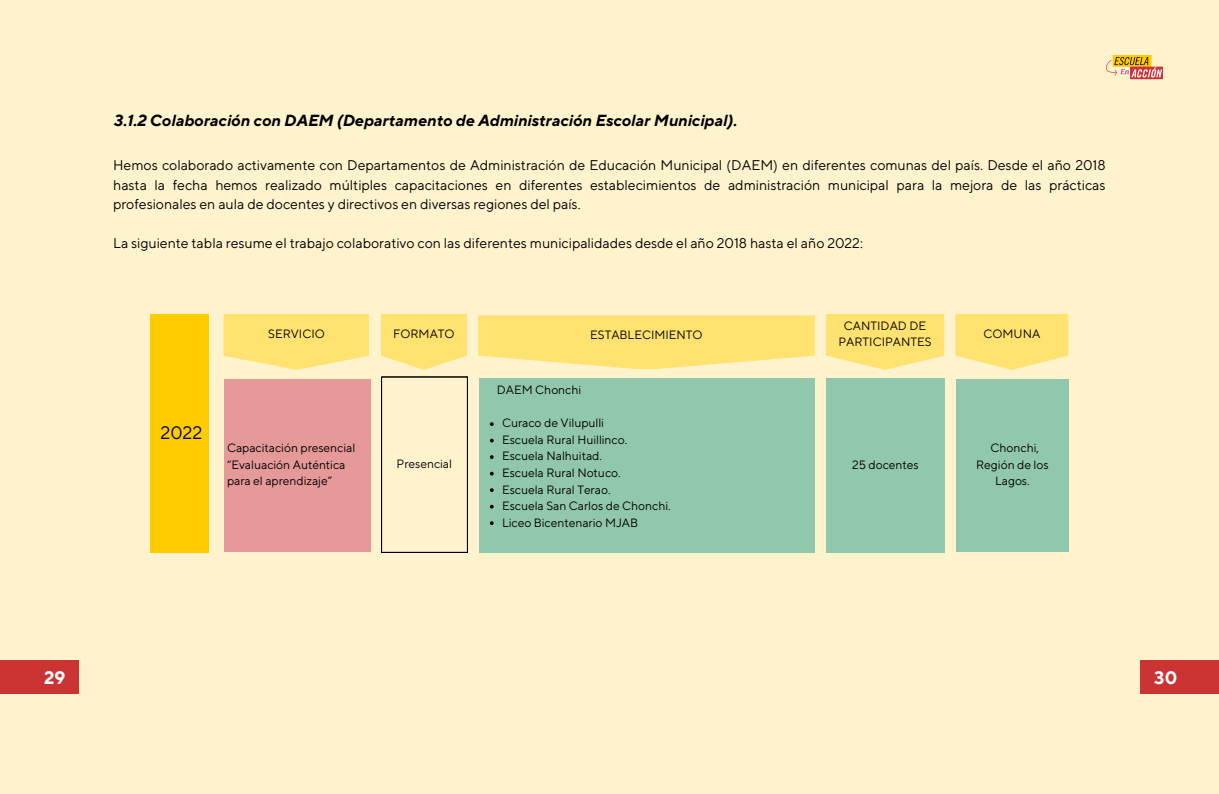
<style>
.page{position:relative;width:1219px;height:794px;background:#fff}
.page>*{position:absolute;margin:0;border:0;box-sizing:border-box;transform-origin:0 0}
.t1{font:18px "TT Norms Pro";color:#000}
.t2{font:700 18px "TT Norms Pro";color:#fff}
.t3{font:italic 700 16px "TT Norms Pro";color:#000}
.t4{font:14px/19.5px "TT Norms Pro";color:#000;text-align:justify}
.t5{font:12px/16.5px "TT Norms Pro";color:#000}
</style>
<div class="page">
<div style="left:0;top:0;width:1219px;height:793px;background:#fff3cd"></div>
<div style="left:151px;top:314px;width:58px;height:238px;background:#fc0"></div>
<div style="left:479px;top:378px;width:335px;height:174px;background:#91c7ac"></div>
<svg style="left:490px;top:422px;width:4px;height:4px"></svg>
<svg style="left:490px;top:438px;width:4px;height:4px"></svg>
<svg style="left:490px;top:455px;width:4px;height:4px"></svg>
<svg style="left:490px;top:471px;width:4px;height:4px"></svg>
<svg style="left:490px;top:488px;width:4px;height:4px"></svg>
<svg style="left:490px;top:504px;width:4px;height:4px"></svg>
<svg style="left:490px;top:521px;width:4px;height:4px"></svg>
<div style="left:224px;top:379px;width:146px;height:172px;background:#e59999"></div>
<div style="left:826px;top:378px;width:118px;height:174px;background:#91c7ac"></div>
<div style="left:956px;top:379px;width:112px;height:172px;background:#91c7ac"></div>
<svg style="left:381px;top:377px;width:87px;height:175px"></svg>
<svg style="left:223px;top:314px;width:146px;height:55px;background:#ffe47b"></svg>
<svg style="left:478px;top:315px;width:337px;height:54px;background:#ffe47b"></svg>
<svg style="left:826px;top:314px;width:118px;height:55px;background:#ffe37a"></svg>
<svg style="left:955px;top:314px;width:113px;height:55px;background:#ffe37a"></svg>
<svg style="left:381px;top:314px;width:85px;height:55px;background:#ffe37a"></svg>
<div style="left:1140px;top:660px;width:79px;height:34px;background:#c33"></div>
<div style="left:0;top:660px;width:79px;height:34px;background:#c33"></div>
<img style="left:1107px;top:55px;width:55px;height:24px">
<p class="t3" style="left:114px;top:111px;width:624px">3.1.2 Colaboración con DAEM (Departamento de Administración Escolar Municipal).</p>
<p class="t4" style="left:113px;top:156px;width:994px">Hemos colaborado activamente con Departamentos de Administración de Educación Municipal (DAEM) en diferentes comunas del país. Desde el año 2018 hasta la fecha hemos realizado múltiples capacitaciones en diferentes establecimientos de administración municipal para la mejora de las prácticas profesionales en aula de docentes y directivos en diversas regiones del país.</p>
<p class="t4" style="left:113px;top:234px;width:751px">La siguiente tabla resume el trabajo colaborativo con las diferentes municipalidades desde el año 2018 hasta el año 2022:</p>
<p class="t5" style="left:268px;top:326px;width:58px">SERVICIO</p>
<p class="t5" style="left:590px;top:326px;width:114px">ESTABLECIMIENTO</p>
<p class="t5" style="left:838px;top:318px;width:95px;text-align:center">CANTIDAD DE<br>PARTICIPANTES</p>
<p class="t5" style="left:393px;top:326px;width:63px">FORMATO</p>
<p class="t5" style="left:983px;top:326px;width:58px">COMUNA</p>
<p class="t5" style="left:497px;top:382px;width:86px">DAEM Chonchi</p>
<p class="t1" style="left:160px;top:421px;width:43px">2022</p>
<p class="t5" style="left:502px;top:415px;width:170px">Curaco de Vilupulli<br>Escuela Rural Huillinco.<br>Escuela Nalhuitad.<br>Escuela Rural Notuco.<br>Escuela Rural Terao.<br>Escuela San Carlos de Chonchi.<br>Liceo Bicentenario MJAB</p>
<p class="t5" style="left:227px;top:440px;width:130px">Capacitación presencial “Evaluación Auténtica para el aprendizaje”</p>
<p class="t5" style="left:397px;top:456px;width:57px">Presencial</p>
<p class="t5" style="left:852px;top:456px;width:68px">25 docentes</p>
<p class="t5" style="left:976px;top:440px;width:74px;text-align:center">Chonchi,<br>Región de los<br>Lagos.</p>
<p class="t2" style="left:44px;top:666px;width:23px">29</p>
<p class="t2" style="left:1154px;top:666px;width:24px">30</p>
</div>
